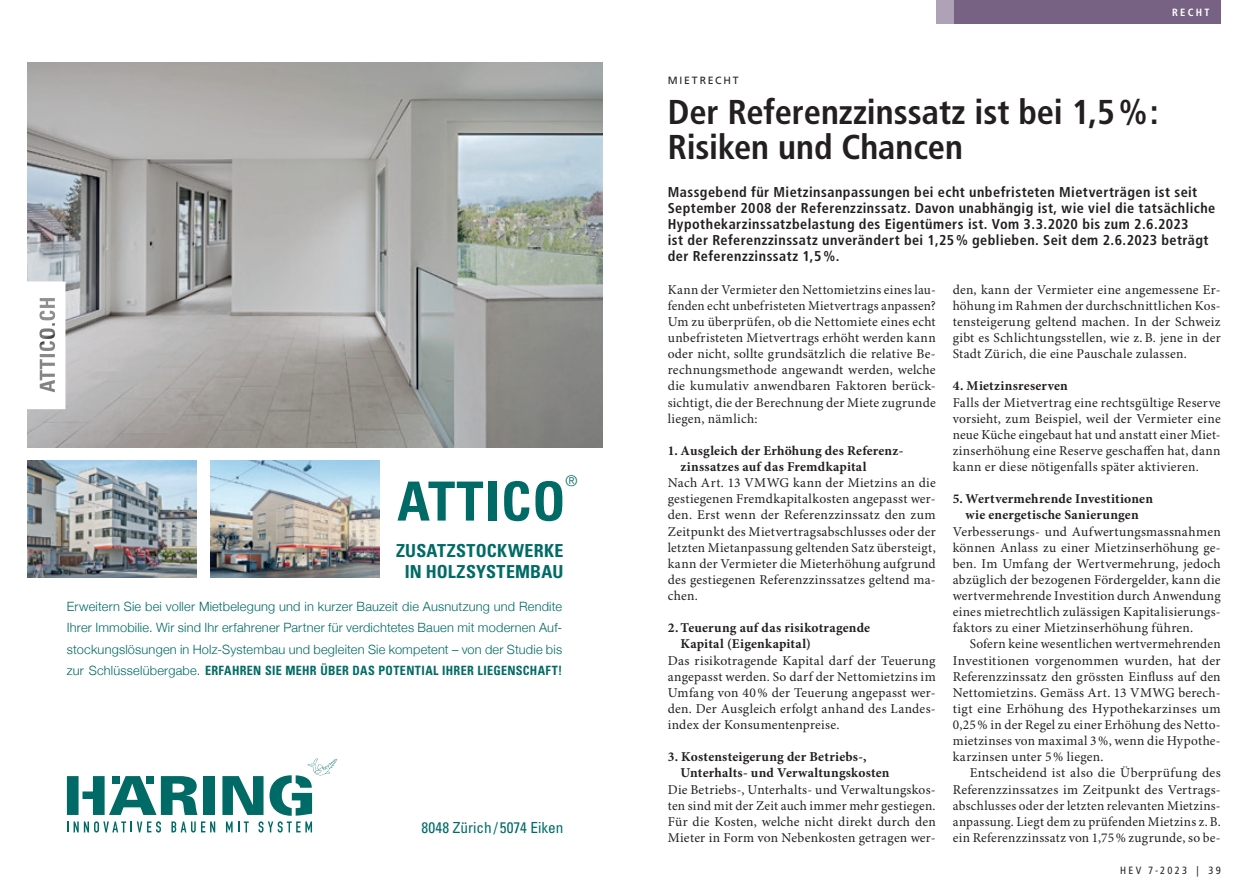
<style>
.page{position:relative;width:1259px;height:893px;background:#fff}
.page>*{position:absolute;margin:0;border:0;box-sizing:border-box;transform-origin:0 0}
.t1{font:700 condensed 54px "Univers LT Std";letter-spacing:.025em;color:#006b66}
.t2{font:700 condensed 34.5px/35.2px "Frutiger LT Std";letter-spacing:-.005em;color:#231f20}
.t3{font:700 condensed 18px/21.6px "Univers LT Std";letter-spacing:.015em;color:#006b66;text-align:center}
.t4{font:condensed 15.3px "Univers LT Std";color:#006b66}
.t5{font:300 15px "Helvetica Neue";color:#006b66}
.t6{font:700 condensed 14.25px/16.2px "Frutiger LT";letter-spacing:.03em;color:#231f20}
.t7{font:13.5px/16px "Minion Pro";letter-spacing:.02em;color:#231f20;text-align:justify}
.t8{font:700 13.5px "Minion Pro";letter-spacing:.015em;color:#231f20}
.t9{font:300 12.75px/21.5px "Helvetica Neue";letter-spacing:.015em;color:#006b66;text-align:justify}
.t10{font:700 condensed 12.75px "Univers LT Std";letter-spacing:.025em;color:#006b66;scale:.95 1}
.t11{font:condensed 10.5px "Frutiger LT";letter-spacing:.215em;color:#231f20}
.t12{font:10.5px "Frutiger LT";letter-spacing:.17em;color:#231f20}
.t13{font:700 condensed 10.5px "Frutiger LT";letter-spacing:.22em;color:#fff}
.s1{font-family:"Helvetica Neue";font-weight:300;font-stretch:normal}
.s2{font-weight:700}
</style>
<div class="page">
<div style="left:953px;top:0;width:267px;height:23px;background:#776284"></div>
<div style="left:936px;top:0;width:17px;height:23px;background:#b0a2b6"></div>
<img style="left:27px;top:63px;width:575px;height:385px">
<img style="left:27px;top:461px;width:170px;height:117px">
<img style="left:210px;top:461px;width:170px;height:117px">
<div style="left:203px;top:776px;width:12px;height:39px;background:#006b66"></div>
<svg style="left:67px;top:776px;width:130px;height:39px"></svg>
<svg style="left:74px;top:821px;width:87px;height:11px"></svg>
<svg style="left:171px;top:821px;width:44px;height:11px"></svg>
<svg style="left:222px;top:758px;width:115px;height:74px"></svg>
<svg style="left:27px;top:281px;width:38px;height:128px"></svg>
<p class="t5" style="left:565px;top:469px;width:14px">®</p>
<h1 class="t1" style="left:397px;top:468px;width:170px">ATTICO</h1>
<h3 class="t3" style="left:396px;top:539px;width:169px">ZUSATZSTOCKWERKE<br>IN HOLZSYSTEMBAU</h3>
<p class="t9" style="left:67px;top:595px;width:497px">Erweitern Sie bei voller Mietbelegung und in kurzer Bauzeit die Ausnutzung und Rendite Ihrer Immobilie. Wir sind Ihr erfahrener Partner für verdichtetes Bauen mit modernen Auf&shy;stockungslösungen in Holz-Systembau und begleiten Sie kompetent – von der Studie bis</p>
<p class="t10" style="left:67px;top:663px;width:523px"><span class="s1">zur Schlüsselübergabe.</span> ERFAHREN SIE MEHR ÜBER DAS POTENTIAL IHRER LIEGENSCHAFT!</p>
<p class="t4" style="left:421px;top:817px;width:144px">8048 Zürich / 5074 Eiken</p>
<p class="t13" style="left:1172px;top:6px;width:39px">RECHT</p>
<p class="t12" style="left:668px;top:75px;width:72px">MIETRECHT</p>
<p class="t2" style="left:668px;top:94px;width:492px">Der Referenzzinssatz ist bei 1,5%:<br>Risiken und Chancen</p>
<p class="t6" style="left:668px;top:184px;width:549px">Massgebend für Mietzinsanpassungen bei echt unbefristeten Mietverträgen ist seit September 2008 der Referenzzinssatz. Davon unabhängig ist, wie viel die tatsächliche Hypothekarzinssatzbelastung des Eigentümers ist. Vom 3.3.2020 bis zum 2.6.2023<br>ist der Referenzzinssatz unverändert bei 1,25% geblieben. Seit dem 2.6.2023 beträgt der Referenzzinssatz 1,5%.</p>
<p class="t7" style="left:668px;top:282px;width:269px">Kann der Vermieter den Nettomietzins eines lau&shy;fenden echt unbefristeten Mietvertrags anpassen?<br>Um zu überprüfen, ob die Nettomiete eines echt unbefristeten Mietvertrags erhöht werden kann oder nicht, sollte grundsätzlich die relative Be&shy;rechnungsmethode angewandt werden, welche die kumulativ anwendbaren Faktoren berück&shy;sichtigt, die der Berechnung der Miete zugrunde liegen, nämlich:</p>
<p class="t8" style="left:668px;top:442px;width:237px">1. Ausgleich der Erhöhung des Referenz-</p>
<p class="t8" style="left:680px;top:459px;width:187px">zinssatzes auf das Fremdkapital</p>
<p class="t7" style="left:668px;top:475px;width:269px">Nach Art. 13 VMWG kann der Mietzins an die</p>
<p class="t7" style="left:668px;top:491px;width:269px">gestiegenen Fremdkapitalkosten angepasst wer-</p>
<p class="t7" style="left:668px;top:508px;width:269px">den. Erst wenn der Referenzzinssatz den zum</p>
<p class="t7" style="left:668px;top:524px;width:269px">Zeitpunkt des Mietvertragsabschlusses oder der</p>
<p class="t7" style="left:668px;top:540px;width:269px">letzten Mietanpassung geltenden Satz übersteigt,</p>
<p class="t7" style="left:668px;top:556px;width:269px">kann der Vermieter die Mieterhöhung aufgrund</p>
<p class="t7" style="left:668px;top:572px;width:269px">des gestiegenen Referenzzinssatzes geltend ma-</p>
<p class="t7" style="left:668px;top:588px;width:31px">chen.</p>
<p class="t8" style="left:668px;top:620px;width:204px">2.Teuerung auf das risikotragende</p>
<p class="t8" style="left:680px;top:636px;width:132px">Kapital (Eigenkapital)</p>
<p class="t7" style="left:668px;top:653px;width:269px">Das risikotragende Kapital darf der Teuerung</p>
<p class="t7" style="left:668px;top:669px;width:269px">angepasst werden. So darf der Nettomietzins im</p>
<p class="t7" style="left:668px;top:685px;width:269px">Umfang von 40% der Teuerung angepasst wer-</p>
<p class="t7" style="left:668px;top:701px;width:269px">den. Der Ausgleich erfolgt anhand des Landes-</p>
<p class="t7" style="left:668px;top:717px;width:173px">index der Konsumentenpreise.</p>
<p class="t8" style="left:668px;top:749px;width:200px">3. Kostensteigerung der Betriebs-,</p>
<p class="t8" style="left:680px;top:765px;width:210px">Unterhalts- und Verwaltungskosten</p>
<p class="t7" style="left:668px;top:782px;width:269px">Die Betriebs-, Unterhalts- und Verwaltungskos-</p>
<p class="t7" style="left:668px;top:798px;width:269px">ten sind mit der Zeit auch immer mehr gestiegen.</p>
<p class="t7" style="left:668px;top:814px;width:269px">Für die Kosten, welche nicht direkt durch den</p>
<p class="t7" style="left:668px;top:830px;width:269px">Mieter in Form von Nebenkosten getragen wer-</p>
<p class="t7" style="left:952px;top:282px;width:269px">den, kann der Vermieter eine angemessene Er&shy;höhung im Rahmen der durchschnittlichen Kos&shy;tensteigerung geltend machen. In der Schweiz gibt es Schlichtungsstellen, wie z.B. jene in der Stadt Zürich, die eine Pauschale zulassen.</p>
<p class="t7" style="left:952px;top:379px;width:269px;text-align:left"><span class="s2">4. Mietzinsreserven<br></span>Falls der Mietvertrag eine rechtsgültige Reserve vorsieht, zum Beispiel, weil der Vermieter eine neue Küche eingebaut hat und anstatt einer Miet&shy;zinserhöhung eine Reserve geschaffen hat, dann kann er diese nötigenfalls später aktivieren.</p>
<p class="t8" style="left:952px;top:491px;width:202px">5. Wertvermehrende Investitionen</p>
<p class="t8" style="left:965px;top:507px;width:175px">wie energetische Sanierungen</p>
<p class="t7" style="left:952px;top:524px;width:269px">Verbesserungs- und Aufwertungsmassnahmen</p>
<p class="t7" style="left:952px;top:540px;width:269px">können Anlass zu einer Mietzinserhöhung ge-</p>
<p class="t7" style="left:952px;top:556px;width:269px">ben. Im Umfang der Wertvermehrung, jedoch</p>
<p class="t7" style="left:952px;top:572px;width:269px">abzüglich der bezogenen Fördergelder, kann die</p>
<p class="t7" style="left:952px;top:588px;width:269px">wertvermehrende Investition durch Anwendung</p>
<p class="t7" style="left:952px;top:604px;width:269px">eines mietrechtlich zulässigen Kapitalisierungs-</p>
<p class="t7" style="left:952px;top:620px;width:242px">faktors zu einer Mietzinserhöhung führen.</p>
<p class="t7" style="left:969px;top:637px;width:252px">Sofern keine wesentlichen wertvermehrenden</p>
<p class="t7" style="left:952px;top:653px;width:269px">Investitionen vorgenommen wurden, hat der</p>
<p class="t7" style="left:952px;top:669px;width:269px">Referenzzinssatz den grössten Einfluss auf den</p>
<p class="t7" style="left:952px;top:685px;width:269px">Nettomietzins. Gemäss Art. 13 VMWG berech-</p>
<p class="t7" style="left:952px;top:701px;width:269px">tigt eine Erhöhung des Hypothekarzinses um</p>
<p class="t7" style="left:952px;top:717px;width:269px">0,25% in der Regel zu einer Erhöhung des Netto-</p>
<p class="t7" style="left:952px;top:733px;width:269px">mietzinses von maximal 3%, wenn die Hypothe-</p>
<p class="t7" style="left:952px;top:749px;width:152px">karzinsen unter 5% liegen.</p>
<p class="t7" style="left:969px;top:766px;width:252px">Entscheidend ist also die Überprüfung des</p>
<p class="t7" style="left:952px;top:782px;width:269px">Referenzzinssatzes im Zeitpunkt des Vertrags-</p>
<p class="t7" style="left:952px;top:798px;width:269px">abschlusses oder der letzten relevanten Mietzins-</p>
<p class="t7" style="left:952px;top:814px;width:269px">anpassung. Liegt dem zu prüfenden Mietzins z.B.</p>
<p class="t7" style="left:952px;top:830px;width:269px">ein Referenzzinssatz von 1,75% zugrunde, so be-</p>
<p class="t11" style="left:1120px;top:864px;width:102px">HEV 7-2023 | 39</p>
</div>
